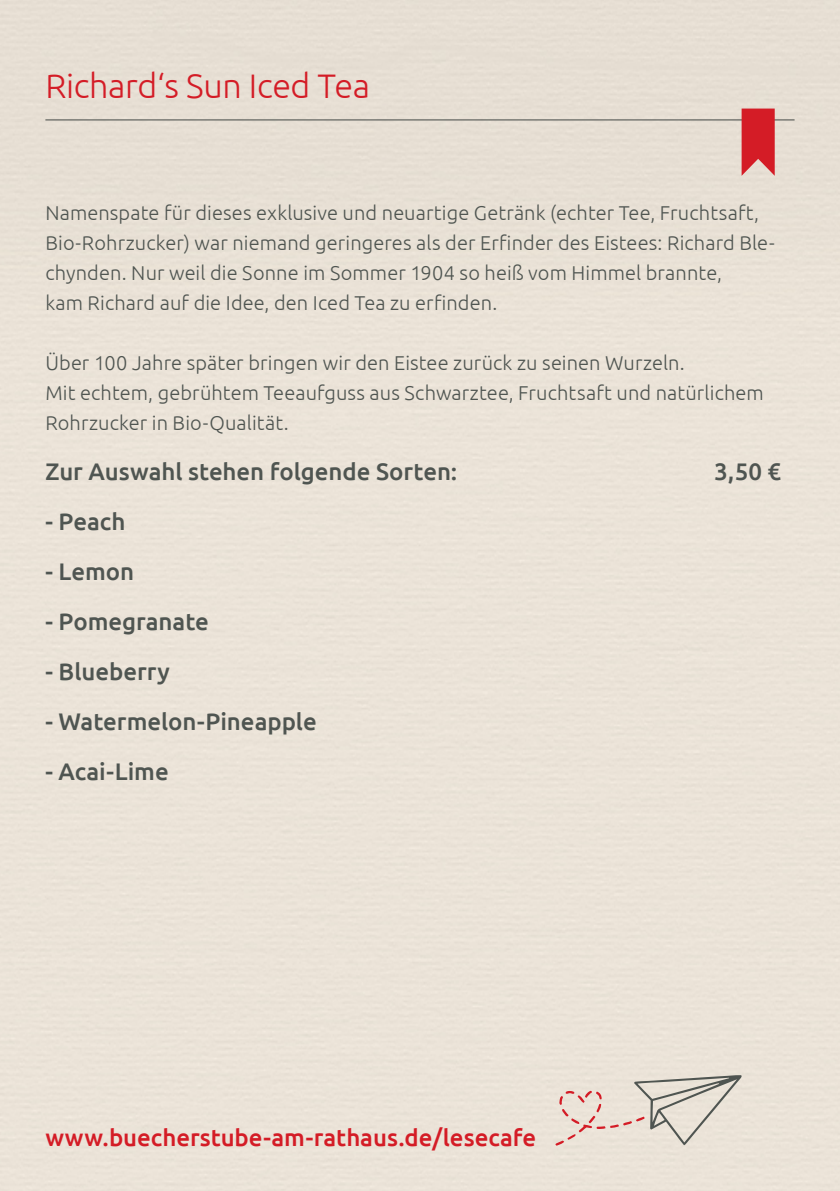
<style>
.page{position:relative;width:840px;height:1191px;background:#fff}
.page>*{position:absolute;margin:0;border:0;box-sizing:border-box;transform-origin:0 0}
.t1{font:300 34px "Ubuntu";letter-spacing:-.01em;color:#d41c26}
.t2{font:500 24px "Ubuntu";color:#4f5551}
.t3{font:500 24px "Ubuntu";color:#d41c26}
.t4{font:300 20px/30px "Ubuntu";letter-spacing:.005em;color:#4f5551}
</style>
<div class="page">
<div style="left:0;top:0;width:839px;height:1191px;background:#eae2d7"></div>
<hr style="left:45px;top:119px;width:749px;height:1px;background:#444946">
<svg style="left:741px;top:109px;width:33px;height:67px;background:#d6383f"></svg>
<svg style="left:555px;top:1074px;width:187px;height:71px;background:#ded3c9"></svg>
<h1 class="t1" style="left:45px;top:66px;width:326px">Richard‘s Sun Iced Tea</h1>
<p class="t4" style="left:45px;top:197px;width:730px">Namenspate für dieses exklusive und neuartige Getränk (echter Tee, Fruchtsaft, Bio-Rohrzucker) war niemand geringeres als der Erfinder des Eistees: Richard Ble&shy;chynden. Nur weil die Sonne im Sommer 1904 so heiß vom Himmel brannte,<br>kam Richard auf die Idee, den Iced Tea zu erfinden.</p>
<p class="t4" style="left:45px;top:347px;width:719px">Über 100 Jahre später bringen wir den Eistee zurück zu seinen Wurzeln.<br>Mit echtem, gebrühtem Teeaufguss aus Schwarztee, Fruchtsaft und natürlichem<br>Rohrzucker in Bio-Qualität.</p>
<p class="t2" style="left:45px;top:456px;width:413px">Zur Auswahl stehen folgende Sorten:</p>
<p class="t2" style="left:713px;top:456px;width:69px">3,50 €</p>
<p class="t2" style="left:45px;top:506px;width:81px">- Peach</p>
<p class="t2" style="left:45px;top:556px;width:90px">- Lemon</p>
<p class="t2" style="left:45px;top:606px;width:165px">- Pomegranate</p>
<p class="t2" style="left:45px;top:656px;width:126px">- Blueberry</p>
<p class="t2" style="left:45px;top:706px;width:273px">- Watermelon-Pineapple</p>
<p class="t2" style="left:45px;top:756px;width:125px">- Acai-Lime</p>
<p class="t3" style="left:45px;top:1121px;width:492px">www.buecherstube-am-rathaus.de/lesecafe</p>
</div>
